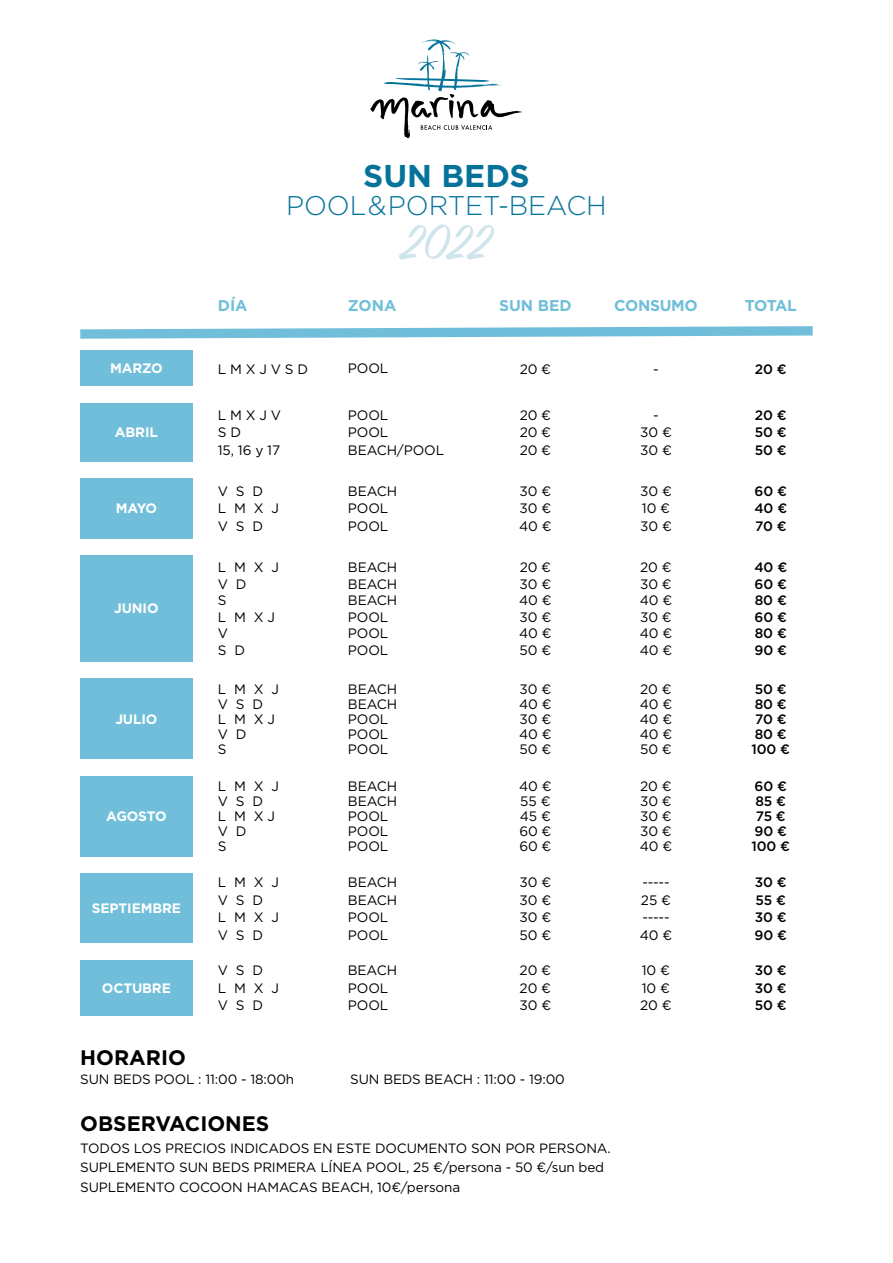
<style>
.page{position:relative;width:893px;height:1263px;background:#fff}
.page>*{position:absolute;margin:0;border:0;box-sizing:border-box;transform-origin:0 0}
.t1{font:700 31.5px "Gotham Pro";color:#057399}
.t2{font:300 27px "Gotham Pro";letter-spacing:-.005em;color:#057399}
.t3{font:700 21px "Gotham Pro";color:#000}
.t4{font:700 15.6px "Gotham Pro";letter-spacing:-.02em;color:#70bed9}
.t5{font:13.65px/17.5px "Gotham Pro";letter-spacing:-.01em;color:#000}
.t6{font:500 13.65px/17.5px "Gotham Pro";letter-spacing:-.01em;color:#000;text-align:justify}
.t7{font:700 13.65px "Gotham Pro";letter-spacing:-.01em;color:#fff}
.t8{font:13.5px/19.5px "Gotham Pro";letter-spacing:-.01em;color:#000}
</style>
<div class="page">
<svg style="left:370px;top:39px;width:153px;height:99px"></svg>
<div style="left:80px;top:351px;width:113px;height:35px;background:#70bed9"></div>
<div style="left:80px;top:403px;width:113px;height:58px;background:#70bed9"></div>
<div style="left:80px;top:478px;width:113px;height:61px;background:#70bed9"></div>
<div style="left:80px;top:555px;width:113px;height:107px;background:#70bed9"></div>
<div style="left:80px;top:873px;width:113px;height:70px;background:#70bed9"></div>
<div style="left:80px;top:960px;width:113px;height:55px;background:#70bed9"></div>
<div style="left:80px;top:678px;width:113px;height:81px;background:#70bed9"></div>
<div style="left:80px;top:776px;width:113px;height:81px;background:#70bed9"></div>
<svg style="left:80px;top:326px;width:733px;height:13px"></svg>
<svg style="left:399px;top:224px;width:95px;height:36px"></svg>
<h1 class="t1" style="left:363px;top:158px;width:168px">SUN BEDS</h1>
<h2 class="t2" style="left:286px;top:191px;width:322px">POOL &amp; PORTET-BEACH</h2>
<p class="t4" style="left:218px;top:296px;width:31px">DÍA</p>
<p class="t4" style="left:348px;top:296px;width:50px">ZONA</p>
<p class="t4" style="left:499px;top:296px;width:74px">SUN BED</p>
<p class="t4" style="left:614px;top:296px;width:85px">CONSUMO</p>
<p class="t4" style="left:745px;top:296px;width:53px">TOTAL</p>
<p class="t7" style="left:110px;top:361px;width:54px">MARZO</p>
<p class="t5" style="left:218px;top:360px;width:92px">L M X J V S D</p>
<p class="t5" style="left:348px;top:360px;width:42px">POOL</p>
<p class="t5" style="left:520px;top:360px;width:33px">20 €</p>
<p class="t5" style="left:653px;top:360px;width:7px">-</p>
<p class="t6" style="left:755px;top:360px;width:33px">20 €</p>
<p class="t5" style="left:348px;top:406px;width:98px">POOL<br>POOL<br>BEACH/POOL</p>
<p class="t5" style="left:218px;top:406px;width:65px">L M X J V<br>S D<br>15, 16 y 17</p>
<p class="t5" style="left:520px;top:406px;width:33px;text-align:justify">20 € 20 € 20 €</p>
<p class="t5" style="left:640px;top:406px;width:33px;text-align:center">-<br>30 €<br>30 €</p>
<p class="t6" style="left:755px;top:406px;width:33px">20 € 50 € 50 €</p>
<p class="t7" style="left:115px;top:425px;width:44px">ABRIL</p>
<p class="t7" style="left:116px;top:501px;width:43px">MAYO</p>
<p class="t7" style="left:114px;top:601px;width:46px">JUNIO</p>
<p class="t7" style="left:115px;top:711px;width:44px">JULIO</p>
<p class="t7" style="left:106px;top:808px;width:62px">AGOSTO</p>
<p class="t7" style="left:92px;top:901px;width:91px">SEPTIEMBRE</p>
<p class="t7" style="left:102px;top:980px;width:70px">OCTUBRE</p>
<p class="t5" style="left:348px;top:482px;width:51px">BEACH<br>POOL<br>POOL</p>
<p class="t5" style="left:218px;top:482px;width:63px">V S D<br>L M X J<br>V S D</p>
<p class="t5" style="left:519px;top:482px;width:34px;text-align:justify">30 € 30 € 40 €</p>
<p class="t5" style="left:640px;top:482px;width:33px">30 €<br>10 €<br>30 €</p>
<p class="t6" style="left:754px;top:482px;width:34px">60 € 40 € 70 €</p>
<p class="t5" style="left:348px;top:559px;width:51px;line-height:16.5px">BEACH<br>BEACH<br>BEACH<br>POOL<br>POOL<br>POOL</p>
<p class="t5" style="left:218px;top:559px;width:63px;line-height:16.5px">L M X J<br>V D<br>S<br>L M X J<br>V<br>S D</p>
<p class="t5" style="left:519px;top:559px;width:34px;line-height:16.5px;text-align:justify">20 € 30 € 40 € 30 € 40 € 50 €</p>
<p class="t5" style="left:640px;top:559px;width:34px;line-height:16.5px;text-align:justify">20 € 30 € 40 € 30 € 40 € 40 €</p>
<p class="t6" style="left:754px;top:559px;width:34px;line-height:16.5px">40 € 60 € 80 € 60 € 80 € 90 €</p>
<p class="t5" style="left:218px;top:681px;width:63px;line-height:15px">L M X J<br>V S D<br>L M X J<br>V D<br>S</p>
<p class="t5" style="left:519px;top:681px;width:34px;line-height:15px;text-align:justify">30 € 40 € 30 € 40 € 50 €</p>
<p class="t5" style="left:640px;top:681px;width:34px;line-height:15px;text-align:justify">20 € 40 € 40 € 40 € 50 €</p>
<p class="t6" style="left:751px;top:681px;width:40px;line-height:15px;text-align:left">50 €<br>80 €<br>70 €<br>80 €<br>100 €</p>
<p class="t5" style="left:348px;top:681px;width:51px;line-height:15px">BEACH<br>BEACH<br>POOL<br>POOL<br>POOL</p>
<p class="t5" style="left:218px;top:779px;width:63px;line-height:15px">L M X J<br>V S D<br>L M X J<br>V D<br>S</p>
<p class="t5" style="left:519px;top:779px;width:34px;line-height:15px;text-align:justify">40 € 55 € 45 € 60 € 60 €</p>
<p class="t5" style="left:640px;top:779px;width:34px;line-height:15px;text-align:justify">20 € 30 € 30 € 30 € 40 €</p>
<p class="t6" style="left:751px;top:779px;width:40px;line-height:15px;text-align:center">60 €<br>85 €<br>75 €<br>90 €<br>100 €</p>
<p class="t5" style="left:348px;top:779px;width:51px;line-height:15px">BEACH<br>BEACH<br>POOL<br>POOL<br>POOL</p>
<p class="t5" style="left:348px;top:873px;width:51px">BEACH<br>BEACH<br>POOL<br>POOL</p>
<p class="t5" style="left:218px;top:873px;width:63px">L M X J<br>V S D<br>L M X J<br>V S D</p>
<p class="t5" style="left:520px;top:873px;width:33px;text-align:justify">30 € 30 € 30 € 50 €</p>
<p class="t5" style="left:640px;top:873px;width:34px">-----<br>25 € -----<br>40 €</p>
<p class="t6" style="left:755px;top:873px;width:34px">30 € 55 € 30 € 90 €</p>
<p class="t5" style="left:348px;top:961px;width:51px">BEACH<br>POOL<br>POOL</p>
<p class="t5" style="left:218px;top:961px;width:63px">V S D<br>L M X J<br>V S D</p>
<p class="t5" style="left:519px;top:961px;width:33px;text-align:justify">20 € 20 € 30 €</p>
<p class="t5" style="left:640px;top:961px;width:33px">10 €<br>10 €<br>20 €</p>
<p class="t6" style="left:755px;top:961px;width:33px">30 € 30 € 50 €</p>
<h3 class="t3" style="left:80px;top:1045px;width:107px">HORARIO</h3>
<p class="t8" style="left:80px;top:1070px;width:215px">SUN BEDS POOL : 11:00 - 18:00h</p>
<p class="t8" style="left:350px;top:1070px;width:216px">SUN BEDS BEACH : 11:00 - 19:00</p>
<h3 class="t3" style="left:80px;top:1111px;width:191px">OBSERVACIONES</h3>
<p class="t8" style="left:80px;top:1138px;width:532px">TODOS LOS PRECIOS INDICADOS EN ESTE DOCUMENTO SON POR PERSONA.<br>SUPLEMENTO SUN BEDS PRIMERA LÍNEA POOL, 25 €/persona - 50 €/sun bed<br>SUPLEMENTO COCOON HAMACAS BEACH, 10€/persona</p>
</div>
